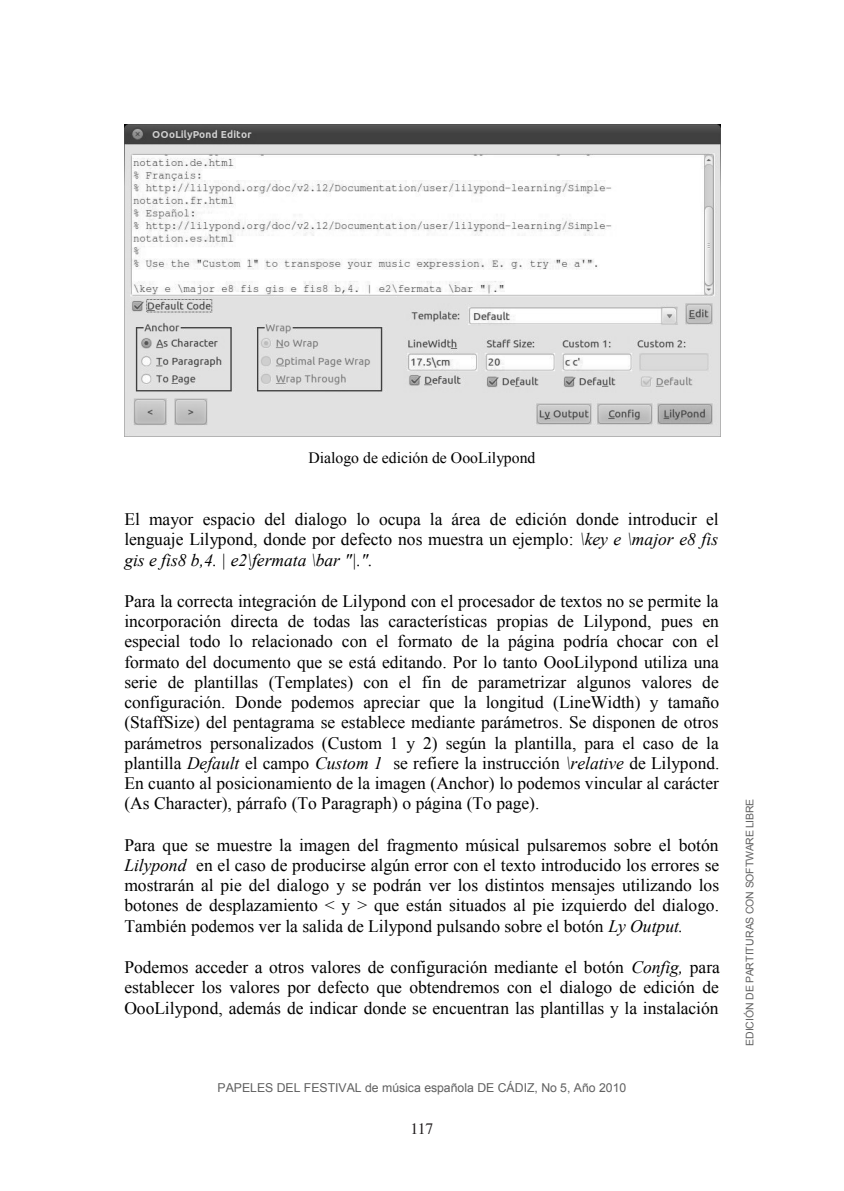
<style>
.page{position:relative;width:844px;height:1191px;background:#fff}
.page>*{position:absolute;margin:0;border:0;box-sizing:border-box;transform-origin:0 0}
.t1{font:17.5px/20.1px "Times New Roman";color:#000;text-align:justify}
.t2{font:15.75px "Times New Roman";color:#000}
.t3{font:15.75px "Times";color:#231f20}
.t4{font:12.25px "Arial";color:#606060}
.t5{font:10.5px "Arial";letter-spacing:-.03em;color:#606060}
.s1{font-style:italic}
</style>
<div class="page">
<img style="left:124px;top:124px;width:595px;height:312px">
<p class="t2" style="left:308px;top:449px;width:228px">Dialogo de edición de OooLilypond</p>
<p class="t1" style="left:124px;top:509px;width:595px">El mayor espacio del dialogo lo ocupa la área de edición donde introducir el lenguaje Lilypond, donde por defecto nos muestra un ejemplo: <span class="s1">\key e \major e8 fis gis e fis8 b,4. | e2\fermata \bar "|.".</span></p>
<p class="t1" style="left:124px;top:591px;width:596px">Para la correcta integración de Lilypond con el procesador de textos no se permite la incorporación directa de todas las características propias de Lilypond, pues en especial todo lo relacionado con el formato de la página podría chocar con el formato del documento que se está editando. Por lo tanto OooLilypond utiliza una serie de plantillas (Templates) con el fin de parametrizar algunos valores de configuración. Donde podemos apreciar que la longitud (LineWidth) y tamaño (StaffSize) del pentagrama se establece mediante parámetros. Se disponen de otros parámetros personalizados (Custom 1 y 2) según la plantilla, para el caso de la plantilla <span class="s1">Default</span> el campo <span class="s1">Custom 1</span> se refiere la instrucción <span class="s1">\relative</span> de Lilypond.<br>En cuanto al posicionamiento de la imagen (Anchor) lo podemos vincular al carácter (As Character), párrafo (To Paragraph) o página (To page).</p>
<p class="t1" style="left:124px;top:835px;width:596px">Para que se muestre la imagen del fragmento músical pulsaremos sobre el botón <span class="s1">Lilypond</span> en el caso de producirse algún error con el texto introducido los errores se mostrarán al pie del dialogo y se podrán ver los distintos mensajes utilizando los botones de desplazamiento &lt; y &gt; que están situados al pie izquierdo del dialogo.<br>También podemos ver la salida de Lilypond pulsando sobre el botón <span class="s1">Ly Output.</span></p>
<p class="t1" style="left:124px;top:957px;width:597px">Podemos acceder a otros valores de configuración mediante el botón <span class="s1">Config,</span> para establecer los valores por defecto que obtendremos con el dialogo de edición de OooLilypond, además de indicar donde se encuentran las plantillas y la instalación</p>
<p class="t4" style="left:217px;top:1080px;width:410px">PAPELES DEL FESTIVAL de música española DE CÁDIZ, No 5, Año 2010</p>
<p class="t3" style="left:410px;top:1113px;width:25px">117</p>
<p class="t5" style="left:744px;top:1045px;width:249px;rotate:-90deg">EDICIÓN DE PARTITURAS CON SOFTWARE LIBRE</p>
</div>
